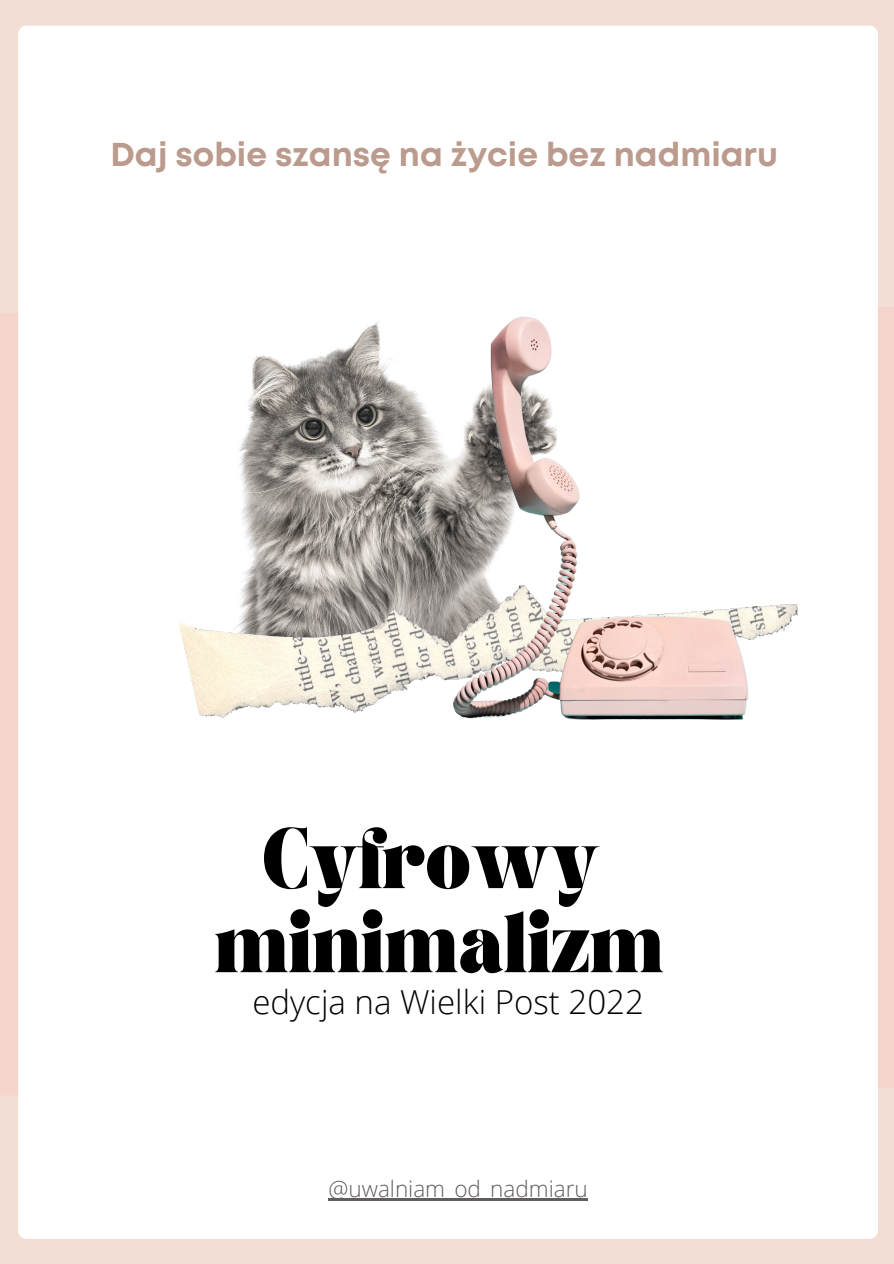
<style>
.page{position:relative;width:894px;height:1264px;background:#fff}
.page>*{position:absolute;margin:0;border:0;box-sizing:border-box;transform-origin:0 0}
.t1{font:700 52.5px "TANASHFORD";color:#000}
.t2{font:700 33px "Mont";color:#bb9b8d}
.t3{font:300 33px "Open Sans";color:#000}
.t4{font:300 22.5px "Open Sans";color:#605d5c}
</style>
<div class="page">
<div style="left:0;top:0;width:893px;height:1263px;background:#f2ded4"></div>
<div style="left:18px;top:26px;width:859px;height:1212px;background:#fff;border-radius:8px"></div>
<hr style="left:328px;top:1198px;width:260px;height:2px;background:#605d5c">
<img style="left:179px;top:322px;width:238px;height:305px">
<img style="left:180px;top:585px;width:237px;height:132px">
<img style="left:417px;top:316px;width:381px;height:404px">
<p class="t2" style="left:110px;top:142px;width:668px">Daj sobie szansę na życie bez nadmiaru</p>
<p class="t1" style="left:261px;top:825px;width:339px">Cyfrowy</p>
<p class="t1" style="left:214px;top:909px;width:450px">minimalizm</p>
<p class="t3" style="left:252px;top:978px;width:393px">edycja na Wielki Post 2022</p>
<p class="t4" style="left:328px;top:1172px;width:261px">@uwalniam_od_nadmiaru</p>
</div>
